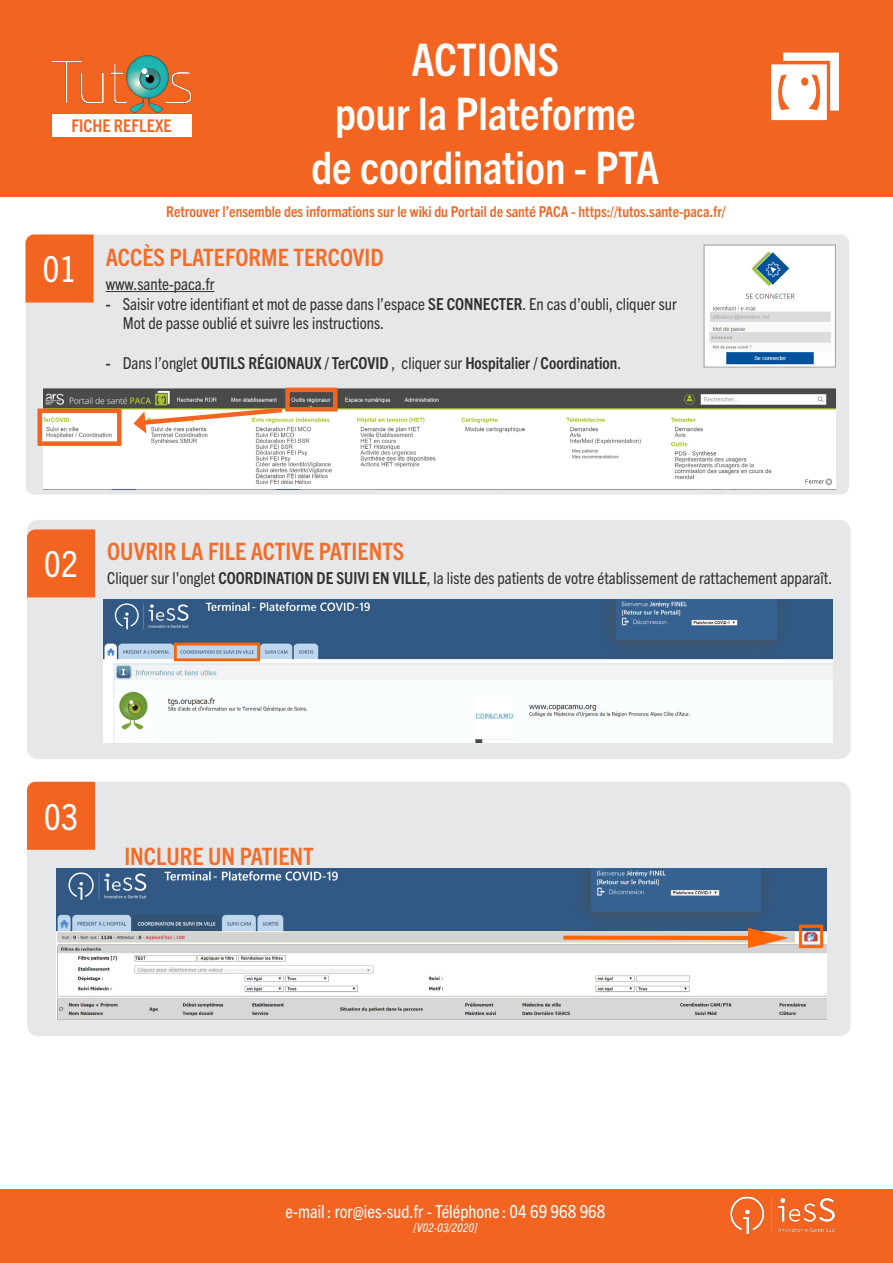
<style>
.page{position:relative;width:893px;height:1263px;background:#fff}
.page>*{position:absolute;margin:0;border:0;box-sizing:border-box;transform-origin:0 0}
.t1{font:700 condensed 45px/54px "Trade Gothic Next LT Pro";color:#fff;text-align:center}
.t2{font:condensed 36px "Trade Gothic Next LT Pro";color:#fff}
.t3{font:700 condensed 24px "Trade Gothic Next LT Pro";color:#f36c28}
.t4{font:condensed 18px "Trade Gothic Next LT Pro";color:#fff}
.t5{font:700 condensed 17.55px "Trade Gothic Next LT Pro";color:#f36421}
.t6{font:condensed 16.5px/19.8px "Trade Gothic Next LT Pro";color:#312f30}
.t7{font:700 condensed 16.5px "Trade Gothic Next LT Pro";color:#312f30}
.t8{font:700 condensed 15px "Trade Gothic Next LT Pro";color:#f36421}
.t9{font:italic condensed 12px "Trade Gothic Next LT Pro";color:#fff}
.s1{font-weight:700}
.s2{font-weight:400}
</style>
<div class="page">
<div style="left:0;top:0;width:893px;height:197px;background:#f36421"></div>
<svg style="left:771px;top:53px;width:68px;height:67px"></svg>
<div style="left:0;top:1189px;width:893px;height:74px;background:#f36421"></div>
<img style="left:730px;top:1196px;width:105px;height:39px">
<div style="left:52px;top:114px;width:139px;height:22px;background:#fff"></div>
<img style="left:51px;top:55px;width:141px;height:58px">
<div style="left:27px;top:520px;width:824px;height:239px;background:#e6e7e9;border-radius:11px"></div>
<div style="left:27px;top:782px;width:824px;height:254px;background:#e6e7e9;border-radius:11px"></div>
<div style="left:27px;top:529px;width:68px;height:68px;background:#f36421"></div>
<div style="left:27px;top:782px;width:68px;height:68px;background:#f36421"></div>
<div style="left:26px;top:234px;width:823px;height:261px;background:#e6e7e9;border-radius:9px"></div>
<hr style="left:106px;top:291px;width:109px;height:1px;background:#312f30">
<div style="left:26px;top:234px;width:68px;height:69px;background:#f36421"></div>
<img style="left:706px;top:247px;width:128px;height:118px">
<div style="left:704px;top:245px;width:132px;height:122px;border:1px solid #999b9e"></div>
<img style="left:43px;top:388px;width:793px;height:102px">
<div style="left:38px;top:408px;width:84px;height:38px;border:4px solid #f36421"></div>
<div style="left:285px;top:388px;width:53px;height:23px;border:4px solid #f36421"></div>
<svg style="left:134px;top:405px;width:153px;height:28px"></svg>
<img style="left:104px;top:599px;width:729px;height:143px">
<img style="left:57px;top:868px;width:769px;height:151px">
<p class="t5" style="left:71px;top:114px;width:102px">FICHE REFLEXE</p>
<h1 class="t1" style="left:311px;top:30px;width:349px">ACTIONS<br>pour la Plateforme de coordination - PTA</h1>
<p class="t2" style="left:42px;top:245px;width:36px">01</p>
<p class="t8" style="left:166px;top:201px;width:561px">Retrouver l’ensemble des informations sur le wiki du Portail de santé PACA - https://tutos.sante-paca.fr/</p>
<p class="t3" style="left:106px;top:241px;width:279px">ACCÈS PLATEFORME TERCOVID</p>
<p class="t6" style="left:106px;top:273px;width:110px">www.sante-paca.fr</p>
<p class="t6" style="left:123px;top:293px;width:555px;text-indent:-17px"><span class="s1">-</span> Saisir votre identifiant et mot de passe dans l’espace <span class="s1">SE CONNECTER</span>. En cas d’oubli, cliquer sur<br>Mot de passe oublié et suivre les instructions.</p>
<p class="t7" style="left:106px;top:352px;width:517px">- <span class="s2">Dans l’onglet</span> OUTILS RÉGIONAUX / TerCOVID <span class="s2">, cliquer sur</span> Hospitalier / Coordination<span class="s2">.</span></p>
<p class="t2" style="left:44px;top:540px;width:36px">02</p>
<p class="t3" style="left:107px;top:534px;width:298px">OUVRIR LA FILE ACTIVE PATIENTS</p>
<p class="t6" style="left:107px;top:567px;width:726px">Cliquer sur l'onglet <span class="s1">COORDINATION DE SUIVI EN VILLE</span>, la liste des patients de votre établissement de rattachement apparaît.</p>
<p class="t2" style="left:44px;top:792px;width:36px">03</p>
<p class="t3" style="left:124px;top:840px;width:191px">INCLURE UN PATIENT</p>
<p class="t4" style="left:286px;top:1199px;width:321px">e-mail : ror@ies-sud.fr - Téléphone : 04 69 968 968</p>
<p class="t9" style="left:414px;top:1220px;width:65px">[V02-03/2020]</p>
</div>
